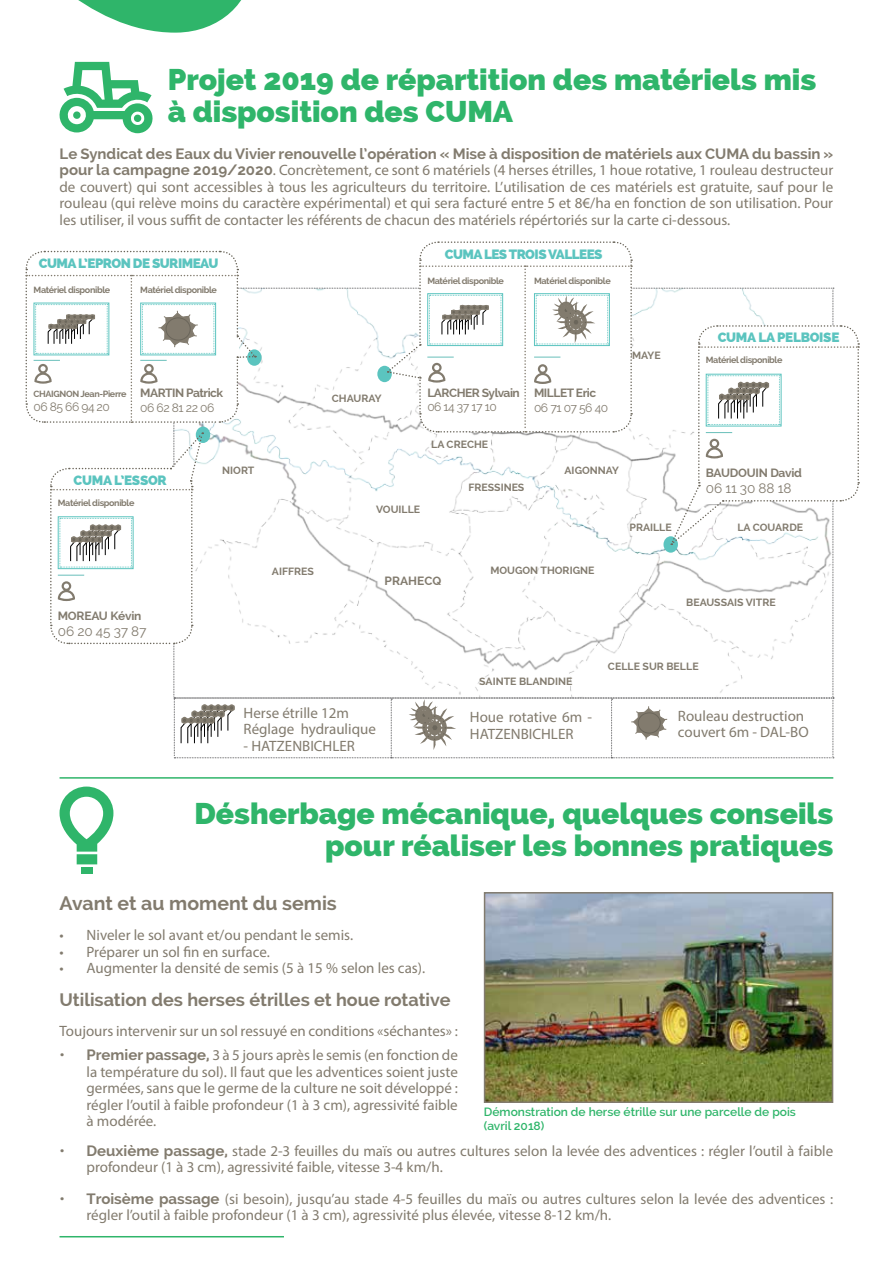
<style>
.page{position:relative;width:893px;height:1263px;background:#fff}
.page>*{position:absolute;margin:0;border:0;box-sizing:border-box;transform-origin:0 0}
.t1{font:800 30px/31.5px "Raleway";color:#2fb56a;text-align:right}
.t2{font:700 19.5px "Raleway";color:#827b6e}
.t3{font:700 18px "Raleway";color:#827b6e}
.t4{font:15px/16.5px "Myriad Pro";color:#827b6e}
.t5{font:700 15px "Raleway";color:#827b6e}
.t6{font:800 13.5px "Raleway";letter-spacing:-.04em;color:#5bc4bf}
.t7{font:800 13.5px "Raleway";letter-spacing:-.02em;color:#5bc4bf}
.t8{font:13.5px "Raleway";letter-spacing:-.01em;color:#827b6e}
.t9{font:600 12px/14.4px "Raleway";color:#2fb56a}
.t10{font:12px "Raleway";letter-spacing:-.04em;color:#827b6e}
.t11{font:700 12px "Raleway";letter-spacing:-.04em;color:#827b6e}
.t12{font:700 12px "Raleway";letter-spacing:-.02em;color:#827b6e}
.t13{font:700 12px "Raleway";color:#827b6e}
.t14{font:700 10.5px "Raleway";color:#827b6e}
.t15{font:700 9px "Raleway";letter-spacing:-.04em;color:#827b6e}
.s1{font-family:"Raleway";font-weight:700}
</style>
<div class="page">
<svg style="left:78px;top:0;width:164px;height:33px"></svg>
<hr style="left:60px;top:1236px;width:224px;height:1px;background:#2fb56a">
<hr style="left:60px;top:777px;width:773px;height:2px;background:#2fb56a">
<svg style="left:60px;top:786px;width:53px;height:78px"></svg>
<div style="left:81px;top:867px;width:12px;height:7px;background:#2fb56a"></div>
<svg style="left:59px;top:62px;width:94px;height:71px"></svg>
<img style="left:487px;top:895px;width:343px;height:205px">
<div style="left:484px;top:892px;width:349px;height:211px;border:2px solid #827b6e"></div>
<svg style="left:25px;top:241px;width:835px;height:517px"></svg>
<h1 class="t1" style="left:168px;top:64px;width:650px;text-align:left">Projet 2019 de répartition des matériels mis à disposition des CUMA</h1>
<p class="t5" style="left:60px;top:145px;width:775px">Le Syndicat des Eaux du Vivier renouvelle l’opération « Mise à disposition de matériels aux CUMA du bassin »</p>
<p class="t4" style="left:60px;top:162px;width:775px;text-align:justify"><span class="s1">pour la campagne 2019/2020</span>. Concrètement, ce sont 6 matériels (4 herses étrilles, 1 houe rotative, 1 rouleau destructeur de couvert) qui sont accessibles à tous les agriculteurs du territoire. L’utilisation de ces matériels est gratuite, sauf pour le rouleau (qui relève moins du caractère expérimental) et qui sera facturé entre 5 et 8€/ha en fonction de son utilisation. Pour les utiliser, il vous suffit de contacter les référents de chacun des matériels répértoriés sur la carte ci-dessous.</p>
<p class="t6" style="left:39px;top:256px;width:181px">CUMA L’EPRON DE SURIMEAU</p>
<p class="t15" style="left:34px;top:285px;width:78px">Matériel disponible</p>
<p class="t15" style="left:140px;top:285px;width:78px">Matériel disponible</p>
<p class="t15" style="left:34px;top:388px;width:95px">CHAIGNON Jean-Pierre</p>
<p class="t10" style="left:34px;top:400px;width:78px">06 85 66 94 20</p>
<p class="t11" style="left:140px;top:386px;width:84px">MARTIN Patrick</p>
<p class="t10" style="left:140px;top:400px;width:76px">06 62 81 22 06</p>
<p class="t7" style="left:74px;top:472px;width:95px">CUMA L’ESSOR</p>
<p class="t15" style="left:58px;top:498px;width:78px">Matériel disponible</p>
<p class="t14" style="left:222px;top:464px;width:34px">NIORT</p>
<p class="t12" style="left:58px;top:608px;width:85px">MOREAU Kévin</p>
<p class="t8" style="left:58px;top:623px;width:90px">06 20 45 37 87</p>
<p class="t14" style="left:272px;top:565px;width:43px">AIFFRES</p>
<p class="t6" style="left:445px;top:246px;width:159px">CUMA LES TROIS VALLEES</p>
<p class="t15" style="left:427px;top:276px;width:78px">Matériel disponible</p>
<p class="t15" style="left:534px;top:276px;width:78px">Matériel disponible</p>
<p class="t14" style="left:332px;top:392px;width:51px">CHAURAY</p>
<p class="t11" style="left:427px;top:386px;width:94px">LARCHER Sylvain</p>
<p class="t10" style="left:427px;top:400px;width:71px">06 14 37 17 10</p>
<p class="t11" style="left:534px;top:386px;width:64px">MILLET Eric</p>
<p class="t10" style="left:534px;top:400px;width:76px">06 71 07 56 40</p>
<p class="t14" style="left:431px;top:439px;width:59px">LA CRECHE</p>
<p class="t14" style="left:376px;top:503px;width:46px">VOUILLE</p>
<p class="t14" style="left:468px;top:482px;width:57px">FRESSINES</p>
<p class="t14" style="left:565px;top:464px;width:56px">AIGONNAY</p>
<p class="t14" style="left:629px;top:521px;width:44px">PRAILLE</p>
<p class="t13" style="left:385px;top:574px;width:58px">PRAHECQ</p>
<p class="t14" style="left:490px;top:564px;width:106px">MOUGON THORIGNE</p>
<p class="t7" style="left:718px;top:329px;width:123px">CUMA LA PELBOISE</p>
<p class="t15" style="left:706px;top:355px;width:78px">Matériel disponible</p>
<p class="t12" style="left:706px;top:466px;width:98px">BAUDOUIN David</p>
<p class="t8" style="left:706px;top:481px;width:87px">06 11 30 88 18</p>
<p class="t14" style="left:737px;top:521px;width:67px">LA COUARDE</p>
<p class="t14" style="left:686px;top:596px;width:91px">BEAUSSAIS VITRE</p>
<p class="t14" style="left:479px;top:675px;width:95px">SAINTE BLANDINE</p>
<p class="t14" style="left:608px;top:660px;width:92px">CELLE SUR BELLE</p>
<p class="t4" style="left:244px;top:704px;width:134px">Herse étrille 12m<br>Réglage hydraulique</p>
<p class="t4" style="left:244px;top:737px;width:113px">- HATZENBICHLER</p>
<p class="t4" style="left:470px;top:709px;width:124px">Houe rotative 6m -<br>HATZENBICHLER</p>
<p class="t4" style="left:678px;top:707px;width:132px">Rouleau destruction couvert 6m - DAL-BO</p>
<h1 class="t1" style="left:194px;top:798px;width:640px">Désherbage mécanique, quelques conseils pour réaliser les bonnes pratiques</h1>
<h2 class="t2" style="left:60px;top:892px;width:279px">Avant et au moment du semis</h2>
<p class="t4" style="left:60px;top:927px;width:295px">• Niveler le sol avant et/ou pendant le semis.</p>
<p class="t4" style="left:60px;top:943px;width:212px">• Préparer un sol fin en surface.</p>
<p class="t4" style="left:60px;top:960px;width:367px">• Augmenter la densité de semis (5 à 15 % selon les cas).</p>
<p class="t3" style="left:60px;top:990px;width:393px">Utilisation des herses étrilles et houe rotative</p>
<p class="t4" style="left:60px;top:1023px;width:400px">Toujours intervenir sur un sol ressuyé en conditions «séchantes» :</p>
<p class="t4" style="left:87px;top:1047px;width:373px;text-align:justify;text-indent:-27px"><span class="s1">• Premier passage,</span> 3 à 5 jours après le semis (en fonction de la température du sol). Il faut que les adventices soient juste germées, sans que le germe de la culture ne soit développé : régler l’outil à faible profondeur (1 à 3 cm), agressivité faible à modérée.</p>
<p class="t9" style="left:484px;top:1104px;width:314px">Démonstration de herse étrille sur une parcelle de pois (avril 2018)</p>
<p class="t4" style="left:87px;top:1142px;width:748px;text-indent:-27px"><span class="s1">• Deuxième passage,</span> stade 2-3 feuilles du maïs ou autres cultures selon la levée des adventices : régler l’outil à faible profondeur (1 à 3 cm), agressivité faible, vitesse 3-4 km/h.</p>
<p class="t4" style="left:87px;top:1190px;width:748px;text-indent:-27px"><span class="s1">• Troisème passage</span> (si besoin), jusqu’au stade 4-5 feuilles du maïs ou autres cultures selon la levée des adventices : régler l’outil à faible profondeur (1 à 3 cm), agressivité plus élevée, vitesse 8-12 km/h.</p>
</div>
